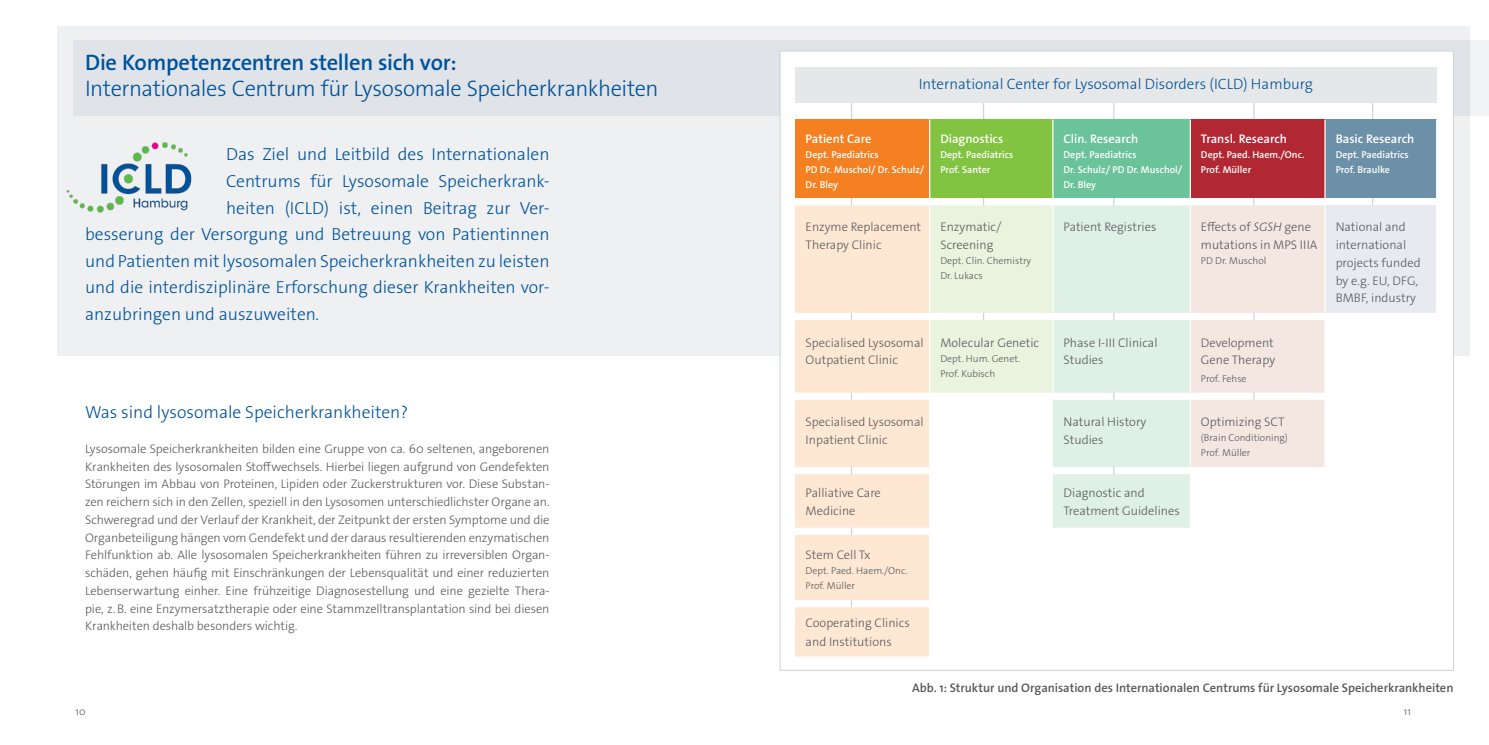
<style>
.page{position:relative;width:1489px;height:745px;background:#fff}
.page>*{position:absolute;margin:0;border:0;box-sizing:border-box;transform-origin:0 0}
.t1{font:300 22.5px "The Sans Os F";letter-spacing:-.02em;color:#00529a}
.t2{font:600 22.5px "The Sans Os F";letter-spacing:-.01em;color:#00529a}
.t3{font:300 17.5px "The Sans Os F";color:#00529a}
.t4{font:300 15px "The Sans Os F";color:#00529a}
.t5{font:300 12.5px/17.8px "The Sans Os F";color:#58595b}
.t6{font:600 12.5px "The Sans Os F";letter-spacing:-.005em;color:#58595b}
.t7{font:600 12.5px "The Sans Os F";color:#fff}
.t8{font:300 10.62px "The Sans Os F";color:#58595b}
.t9{font:600 10px/15px "The Sans Os F";color:#fff}
.t10{font:300 10px/15px "The Sans Os F";color:#58595b}
.s1{font-style:italic}
</style>
<div class="page">
<div style="left:57px;top:26px;width:1412px;height:329px;background:linear-gradient(to right,#eceef0,#e6e9ec)"></div>
<img style="left:58px;top:140px;width:141px;height:73px">
<div style="left:780px;top:51px;width:673px;height:619px;background:#fff;border:1px solid #d1d3d4"></div>
<hr style="left:1113px;top:80px;width:1px;height:420px;background:#d1d3d4">
<hr style="left:1253px;top:80px;width:1px;height:355px;background:#d1d3d4">
<hr style="left:1371px;top:80px;width:2px;height:213px;background:#d1d3d4">
<hr style="left:982px;top:80px;width:2px;height:293px;background:#d1d3d4">
<hr style="left:850px;top:80px;width:2px;height:559px;background:#d1d3d4">
<div style="left:795px;top:67px;width:641px;height:36px;background:#e6e7e8"></div>
<div style="left:795px;top:119px;width:134px;height:79px;background:#f58021"></div>
<div style="left:929px;top:119px;width:123px;height:79px;background:#82c341"></div>
<div style="left:1052px;top:119px;width:138px;height:79px;background:#6bc399"></div>
<div style="left:1190px;top:119px;width:134px;height:79px;background:#b12833"></div>
<div style="left:1324px;top:119px;width:112px;height:79px;background:#6c90a7"></div>
<svg style="left:795px;top:205px;width:134px;height:451px;fill:#fee8d4"></svg>
<svg style="left:1053px;top:205px;width:136px;height:322px;fill:#dff0e6"></svg>
<div style="left:1324px;top:205px;width:112px;height:108px;background:#e7eaee"></div>
<hr style="left:929px;top:119px;width:1px;height:79px;background:#fff">
<hr style="left:1435px;top:119px;width:2px;height:79px;background:#fff">
<hr style="left:1435px;top:205px;width:2px;height:108px;background:#fff">
<hr style="left:1052px;top:119px;width:1px;height:79px;background:#fff">
<svg style="left:930px;top:198px;width:123px;height:195px"></svg>
<hr style="left:1052px;top:320px;width:1px;height:72px;background:#fff">
<hr style="left:1189px;top:119px;width:1px;height:79px;background:#fff">
<hr style="left:1324px;top:119px;width:1px;height:79px;background:#fff">
<svg style="left:1189px;top:198px;width:136px;height:269px"></svg>
<hr style="left:1324px;top:399px;width:1px;height:68px;background:#fff">
<h1 class="t2" style="left:85px;top:48px;width:373px">Die Kompetenzcentren stellen sich vor:</h1>
<h1 class="t1" style="left:85px;top:74px;width:575px">Internationales Centrum für Lysosomale Speicherkrankheiten</h1>
<h2 class="t3" style="left:226px;top:143px;width:325px">Das Ziel und Leitbild des Internationalen</h2>
<h2 class="t3" style="left:226px;top:170px;width:325px">Centrums für Lysosomale Speicherkrank-</h2>
<h2 class="t3" style="left:226px;top:196px;width:323px">heiten (ICLD) ist, einen Beitrag zur Ver-</h2>
<h2 class="t3" style="left:85px;top:223px;width:466px">besserung der Versorgung und Betreuung von Patientinnen</h2>
<h2 class="t3" style="left:85px;top:249px;width:466px">und Patienten mit lysosomalen Speicherkrankheiten zu leisten</h2>
<h2 class="t3" style="left:85px;top:276px;width:466px">und die interdisziplinäre Erforschung dieser Krankheiten vor-</h2>
<h2 class="t3" style="left:85px;top:303px;width:236px">anzubringen und auszuweiten.</h2>
<h2 class="t3" style="left:85px;top:400px;width:324px">Was sind lysosomale Speicherkrankheiten?</h2>
<p class="t5" style="left:85px;top:439px;width:466px;text-align:justify">Lysosomale Speicherkrankheiten bilden eine Gruppe von ca. 60 seltenen, angeborenen Krankheiten des lysosomalen Stoffwechsels. Hierbei liegen aufgrund von Gendefekten Störungen im Abbau von Proteinen, Lipiden oder Zuckerstrukturen vor. Diese Substan&shy;zen reichern sich in den Zellen, speziell in den Lysosomen unterschiedlichster Organe an.<br>Schweregrad und der Verlauf der Krankheit, der Zeitpunkt der ersten Symptome und die Organbeteiligung hängen vom Gendefekt und der daraus resultierenden enzymatischen Fehlfunktion ab. Alle lysosomalen Speicherkrankheiten führen zu irreversiblen Organ&shy;schäden, gehen häufig mit Einschränkungen der Lebensqualität und einer reduzierten Lebenserwartung einher. Eine frühzeitige Diagnosestellung und eine gezielte Thera&shy;pie, z.B. eine Enzymersatztherapie oder eine Stammzelltransplantation sind bei diesen Krankheiten deshalb besonders wichtig.</p>
<p class="t4" style="left:918px;top:75px;width:395px">International Center for Lysosomal Disorders (ICLD) Hamburg</p>
<p class="t7" style="left:805px;top:130px;width:67px">Patient Care</p>
<p class="t9" style="left:805px;top:147px;width:120px">Dept. Paediatrics<br>PD Dr. Muschol/ Dr. Schulz/<br>Dr. Bley</p>
<p class="t7" style="left:940px;top:130px;width:64px">Diagnostics</p>
<p class="t9" style="left:940px;top:147px;width:74px">Dept. Paediatrics<br>Prof. Santer</p>
<p class="t5" style="left:805px;top:218px;width:117px">Enzyme Replacement<br>Therapy Clinic</p>
<p class="t5" style="left:940px;top:218px;width:62px">Enzymatic/<br>Screening</p>
<p class="t10" style="left:940px;top:253px;width:92px">Dept. Clin. Chemistry<br>Dr. Lukacs</p>
<p class="t5" style="left:805px;top:333px;width:120px">Specialised Lysosomal<br>Outpatient Clinic</p>
<p class="t5" style="left:940px;top:333px;width:100px">Molecular Genetic</p>
<p class="t10" style="left:940px;top:350px;width:81px">Dept. Hum. Genet.<br>Prof. Kubisch</p>
<p class="t7" style="left:1063px;top:130px;width:76px">Clin. Research</p>
<p class="t9" style="left:1063px;top:147px;width:120px">Dept. Paediatrics<br>Dr. Schulz/ PD Dr. Muschol/<br>Dr. Bley</p>
<p class="t7" style="left:1200px;top:130px;width:87px">Transl. Research</p>
<p class="t9" style="left:1200px;top:147px;width:105px">Dept. Paed. Haem./Onc.<br>Prof. Müller</p>
<p class="t5" style="left:1063px;top:218px;width:94px">Patient Registries</p>
<p class="t5" style="left:1200px;top:218px;width:118px">Effects of <span class="s1">SGSH</span> gene mutations in MPS IIIA</p>
<p class="t10" style="left:1200px;top:253px;width:67px">PD Dr. Muschol</p>
<p class="t5" style="left:1063px;top:333px;width:96px">Phase I-III Clinical<br>Studies</p>
<p class="t5" style="left:1200px;top:333px;width:76px">Development<br>Gene Therapy</p>
<p class="t10" style="left:1200px;top:371px;width:47px">Prof. Fehse</p>
<p class="t5" style="left:805px;top:413px;width:120px">Specialised Lysosomal<br>Inpatient Clinic</p>
<p class="t5" style="left:1063px;top:413px;width:84px">Natural History<br>Studies</p>
<p class="t5" style="left:1200px;top:413px;width:85px">Optimizing SCT</p>
<p class="t10" style="left:1200px;top:430px;width:88px">(Brain Conditioning)<br>Prof. Müller</p>
<p class="t5" style="left:805px;top:484px;width:77px">Palliative Care<br>Medicine</p>
<p class="t5" style="left:1063px;top:484px;width:118px">Diagnostic and<br>Treatment Guidelines</p>
<p class="t5" style="left:805px;top:546px;width:66px">Stem Cell Tx</p>
<p class="t10" style="left:805px;top:563px;width:104px">Dept. Paed. Haem./Onc.<br>Prof. Müller</p>
<p class="t5" style="left:805px;top:613px;width:106px;line-height:18.8px">Cooperating Clinics and Institutions</p>
<p class="t7" style="left:1335px;top:130px;width:80px">Basic Research</p>
<p class="t9" style="left:1335px;top:147px;width:74px">Dept. Paediatrics<br>Prof. Braulke</p>
<p class="t5" style="left:1335px;top:218px;width:86px">National and international projects funded by e.g. EU, DFG,<br>BMBF, industry</p>
<p class="t6" style="left:912px;top:679px;width:543px">Abb. 1: Struktur und Organisation des Internationalen Centrums für Lysosomale Speicherkrankheiten</p>
<p class="t8" style="left:75px;top:704px;width:12px">10</p>
<p class="t8" style="left:1403px;top:704px;width:9px">11</p>
</div>
